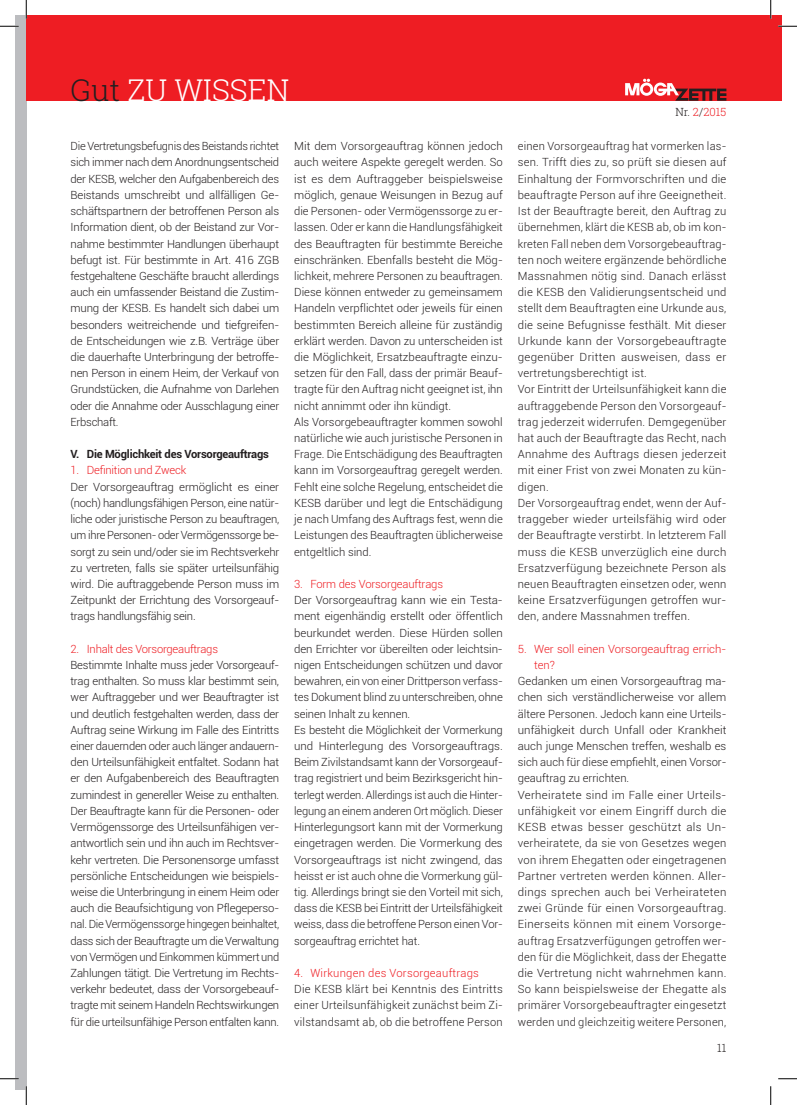
<style>
.page{position:relative;width:797px;height:1105px;background:#fff}
.page>*{position:absolute;margin:0;border:0;box-sizing:border-box;transform-origin:0 0}
.t1{font:300 30px "Roboto Slab";color:#fff}
.t2{font:300 11.25px/16.2px "Roboto";color:#231f20;text-align:justify}
.t3{font:300 11.25px/16.2px "Roboto";letter-spacing:.02em;color:#231f20}
.t4{font:300 11.25px/16.2px "Roboto";letter-spacing:.025em;color:#231f20}
.t5{font:300 11.25px/16.2px "Roboto";letter-spacing:-.01em;color:#ee1d23}
.t6{font:700 11.25px "Roboto";letter-spacing:-.02em;color:#231f20}
.t7{font:300 11.25px "Roboto";letter-spacing:.02em;color:#ee1d23}
.t8{font:300 11.25px "Roboto Slab";color:#ee1d23}
.t9{font:300 11.25px "Roboto Slab";color:#231f20}
.s1{color:#231f20}
</style>
<div class="page">
<div style="left:16px;top:16px;width:10px;height:1073px;background:#bcbdc0"></div>
<div style="left:26px;top:16px;width:755px;height:85px;background:#ee1d23"></div>
<svg style="left:625px;top:79px;width:101px;height:22px"></svg>
<svg style="left:0;top:25px;width:19px;height:2px"></svg>
<svg style="left:778px;top:25px;width:19px;height:2px"></svg>
<svg style="left:0;top:1078px;width:19px;height:1px"></svg>
<svg style="left:778px;top:1078px;width:19px;height:1px"></svg>
<svg style="left:25px;top:0;width:2px;height:19px"></svg>
<svg style="left:25px;top:1086px;width:2px;height:19px"></svg>
<svg style="left:770px;top:0;width:1px;height:19px"></svg>
<svg style="left:770px;top:1086px;width:1px;height:19px"></svg>
<h1 class="t1" style="left:71px;top:69px;width:220px"><span class="s1">Gut</span> ZU WISSEN</h1>
<p class="t2" style="left:71px;top:138px;width:210px">Die Vertretungsbefugnis des Beistands richtet sich immer nach dem Anordnungsentscheid der KESB, welcher den Aufgabenbereich des Beistands umschreibt und allfälligen Ge&shy;schäftspartnern der betroffenen Person als Information dient, ob der Beistand zur Vor&shy;nahme bestimmter Handlungen überhaupt befugt ist. Für bestimmte in Art. 416 ZGB festgehaltene Geschäfte braucht allerdings auch ein umfassender Beistand die Zustim&shy;mung der KESB. Es handelt sich dabei um besonders weitreichende und tiefgreifen&shy;de Entscheidungen wie z.B. Verträge über die dauerhafte Unterbringung der betroffe&shy;nen Person in einem Heim, der Verkauf von Grundstücken, die Aufnahme von Darlehen oder die Annahme oder Ausschlagung einer Erbschaft.</p>
<p class="t6" style="left:71px;top:446px;width:200px">V. Die Möglichkeit des Vorsorgeauftrags</p>
<p class="t5" style="left:71px;top:462px;width:117px">1. Definition und Zweck</p>
<p class="t2" style="left:71px;top:478px;width:210px">Der Vorsorgeauftrag ermöglicht es einer (noch) handlungsfähigen Person, eine natür&shy;liche oder juristische Person zu beauftragen, um ihre Personen- oder Vermögenssorge be&shy;sorgt zu sein und/oder sie im Rechtsverkehr zu vertreten, falls sie später urteilsunfähig wird. Die auftraggebende Person muss im Zeitpunkt der Errichtung des Vorsorgeauf&shy;trags handlungsfähig sein.</p>
<p class="t5" style="left:71px;top:640px;width:149px">2. Inhalt des Vorsorgeauftrags</p>
<p class="t2" style="left:71px;top:656px;width:210px">Bestimmte Inhalte muss jeder Vorsorgeauf&shy;trag enthalten. So muss klar bestimmt sein, wer Auftraggeber und wer Beauftragter ist und deutlich festgehalten werden, dass der Auftrag seine Wirkung im Falle des Eintritts einer dauernden oder auch länger andauern&shy;den Urteilsunfähigkeit entfaltet. Sodann hat er den Aufgabenbereich des Beauftragten zumindest in genereller Weise zu enthalten.<br>Der Beauftragte kann für die Personen- oder Vermögenssorge des Urteilsunfähigen ver&shy;antwortlich sein und ihn auch im Rechtsver&shy;kehr vertreten. Die Personensorge umfasst persönliche Entscheidungen wie beispiels&shy;weise die Unterbringung in einem Heim oder auch die Beaufsichtigung von Pflegeperso&shy;nal. Die Vermögenssorge hingegen beinhaltet, dass sich der Beauftragte um die Verwaltung von Vermögen und Einkommen kümmert und Zahlungen tätigt. Die Vertretung im Rechts&shy;verkehr bedeutet, dass der Vorsorgebeauf&shy;tragte mit seinem Handeln Rechtswirkungen für die urteilsunfähige Person entfalten kann.</p>
<p class="t2" style="left:294px;top:138px;width:210px;text-align:left">Mit dem Vorsorgeauftrag können jedoch auch weitere Aspekte geregelt werden. So ist es dem Auftraggeber beispielsweise möglich, genaue Weisungen in Bezug auf die Personen- oder Vermögenssorge zu er&shy;lassen. Oder er kann die Handlungsfähigkeit des Beauftragten für bestimmte Bereiche einschränken. Ebenfalls besteht die Mög&shy;lichkeit, mehrere Personen zu beauftragen.<br>Diese können entweder zu gemeinsamem Handeln verpflichtet oder jeweils für einen bestimmten Bereich alleine für zuständig erklärt werden. Davon zu unterscheiden ist die Möglichkeit, Ersatzbeauftragte einzu&shy;setzen für den Fall, dass der primär Beauf&shy;tragte für den Auftrag nicht geeignet ist, ihn nicht annimmt oder ihn kündigt.<br>Als Vorsorgebeauftragter kommen sowohl natürliche wie auch juristische Personen in Frage. Die Entschädigung des Beauftragten kann im Vorsorgeauftrag geregelt werden.<br>Fehlt eine solche Regelung, entscheidet die KESB darüber und legt die Entschädigung je nach Umfang des Auftrags fest, wenn die Leistungen des Beauftragten üblicherweise entgeltlich sind.</p>
<p class="t5" style="left:294px;top:575px;width:150px">3. Form des Vorsorgeauftrags</p>
<p class="t2" style="left:294px;top:592px;width:210px;text-align:left">Der Vorsorgeauftrag kann wie ein Testa&shy;ment eigenhändig erstellt oder öffentlich beurkundet werden. Diese Hürden sollen den Errichter vor übereilten oder leichtsin&shy;nigen Entscheidungen schützen und davor bewahren, ein von einer Drittperson verfass&shy;tes Dokument blind zu unterschreiben, ohne seinen Inhalt zu kennen.<br>Es besteht die Möglichkeit der Vormerkung und Hinterlegung des Vorsorgeauftrags.<br>Beim Zivilstandsamt kann der Vorsorgeauf&shy;trag registriert und beim Bezirksgericht hin&shy;terlegt werden. Allerdings ist auch die Hinter&shy;legung an einem anderen Ort möglich. Dieser Hinterlegungsort kann mit der Vormerkung eingetragen werden. Die Vormerkung des Vorsorgeauftrags ist nicht zwingend, das heisst er ist auch ohne die Vormerkung gül&shy;tig. Allerdings bringt sie den Vorteil mit sich, dass die KESB bei Eintritt der Urteilsfähigkeit weiss, dass die betroffene Person einen Vor&shy;sorgeauftrag errichtet hat.</p>
<p class="t7" style="left:294px;top:965px;width:186px">4. Wirkungen des Vorsorgeauftrags</p>
<p class="t2" style="left:294px;top:981px;width:210px">Die KESB klärt bei Kenntnis des Eintritts einer Urteilsunfähigkeit zunächst beim Zi&shy;vilstandsamt ab, ob die betroffene Person</p>
<p class="t8" style="left:675px;top:104px;width:53px"><span class="s1">Nr.</span> 2<span class="s1">/</span>2015</p>
<p class="t3" style="left:518px;top:138px;width:210px">einen Vorsorgeauftrag hat vormerken las&shy;sen. Trifft dies zu, so prüft sie diesen auf Einhaltung der Formvorschriften und die beauftragte Person auf ihre Geeignetheit.<br>Ist der Beauftragte bereit, den Auftrag zu übernehmen, klärt die KESB ab, ob im kon&shy;kreten Fall neben dem Vorsorgebeauftrag&shy;ten noch weitere ergänzende behördliche Massnahmen nötig sind. Danach erlässt die KESB den Validierungsentscheid und stellt dem Beauftragten eine Urkunde aus, die seine Befugnisse festhält. Mit dieser Urkunde kann der Vorsorgebeauftragte gegenüber Dritten ausweisen, dass er vertretungsberechtigt ist.<br>Vor Eintritt der Urteilsunfähigkeit kann die auftraggebende Person den Vorsorgeauf&shy;trag jederzeit widerrufen. Demgegenüber hat auch der Beauftragte das Recht, nach Annahme des Auftrags diesen jederzeit mit einer Frist von zwei Monaten zu kün&shy;digen.<br>Der Vorsorgeauftrag endet, wenn der Auf&shy;traggeber wieder urteilsfähig wird oder der Beauftragte verstirbt. In letzterem Fall muss die KESB unverzüglich eine durch Ersatzverfügung bezeichnete Person als neuen Beauftragten einsetzen oder, wenn keine Ersatzverfügungen getroffen wur&shy;den, andere Massnahmen treffen.</p>
<p class="t5" style="left:534px;top:640px;width:194px;text-indent:-16px">5. Wer soll einen Vorsorgeauftrag errich&shy;ten?</p>
<p class="t4" style="left:518px;top:673px;width:210px">Gedanken um einen Vorsorgeauftrag ma&shy;chen sich verständlicherweise vor allem ältere Personen. Jedoch kann eine Urteils&shy;unfähigkeit durch Unfall oder Krankheit auch junge Menschen treffen, weshalb es sich auch für diese empfiehlt, einen Vorsor&shy;geauftrag zu errichten.<br>Verheiratete sind im Falle einer Urteils&shy;unfähigkeit vor einem Eingriff durch die KESB etwas besser geschützt als Un&shy;verheiratete, da sie von Gesetzes wegen von ihrem Ehegatten oder eingetragenen Partner vertreten werden können. Aller&shy;dings sprechen auch bei Verheirateten zwei Gründe für einen Vorsorgeauftrag.<br>Einerseits können mit einem Vorsorge&shy;auftrag Ersatzverfügungen getroffen wer&shy;den für die Möglichkeit, dass der Ehegatte die Vertretung nicht wahrnehmen kann.<br>So kann beispielsweise der Ehegatte als primärer Vorsorgebeauftragter eingesetzt werden und gleichzeitig weitere Personen,</p>
<p class="t9" style="left:717px;top:1040px;width:11px">11</p>
</div>
